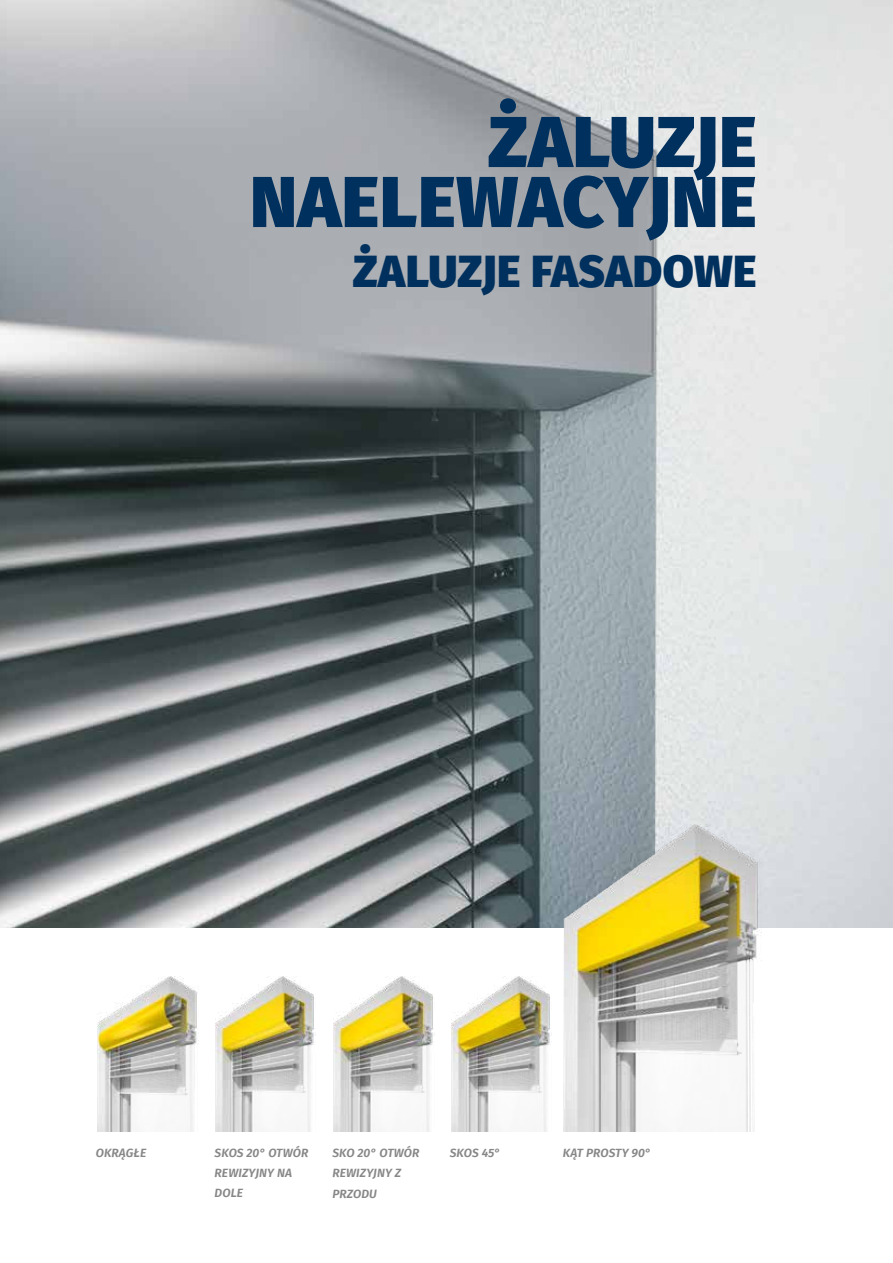
<style>
.page{position:relative;width:893px;height:1263px;background:#fff}
.page>*{position:absolute;margin:0;border:0;box-sizing:border-box;transform-origin:0 0}
.t1{font:800 72px/60px "Fira Sans";letter-spacing:.01em;color:#00305d;text-align:right}
.t2{font:800 45px "Fira Sans";letter-spacing:.01em;color:#00305d}
.t3{font:italic 600 12px/20.2px "Fira Sans";letter-spacing:.01em;color:#878787}
</style>
<div class="page">
<img style="left:0;top:0;width:893px;height:927px">
<hr style="left:892px;top:242px;width:1px;height:135px;background:#00305d">
<img style="left:333px;top:977px;width:101px;height:154px">
<img style="left:451px;top:977px;width:101px;height:154px">
<img style="left:98px;top:977px;width:100px;height:154px">
<img style="left:215px;top:977px;width:101px;height:154px">
<img style="left:564px;top:824px;width:197px;height:307px">
<h1 class="t1" style="left:250px;top:105px;width:508px">ŻALUZJE<br>NAELEWACYJNE</h1>
<h2 class="t2" style="left:353px;top:231px;width:405px">ŻALUZJE FASADOWE</h2>
<p class="t3" style="left:215px;top:1142px;width:95px">SKOS 20° OTWÓR<br>REWIZYJNY NA<br>DOLE</p>
<p class="t3" style="left:96px;top:1142px;width:52px">OKRĄGŁE</p>
<p class="t3" style="left:332px;top:1142px;width:89px">SKO 20° OTWÓR<br>REWIZYJNY Z<br>PRZODU</p>
<p class="t3" style="left:450px;top:1142px;width:52px">SKOS 45°</p>
<p class="t3" style="left:563px;top:1142px;width:90px">KĄT PROSTY 90°</p>
</div>
